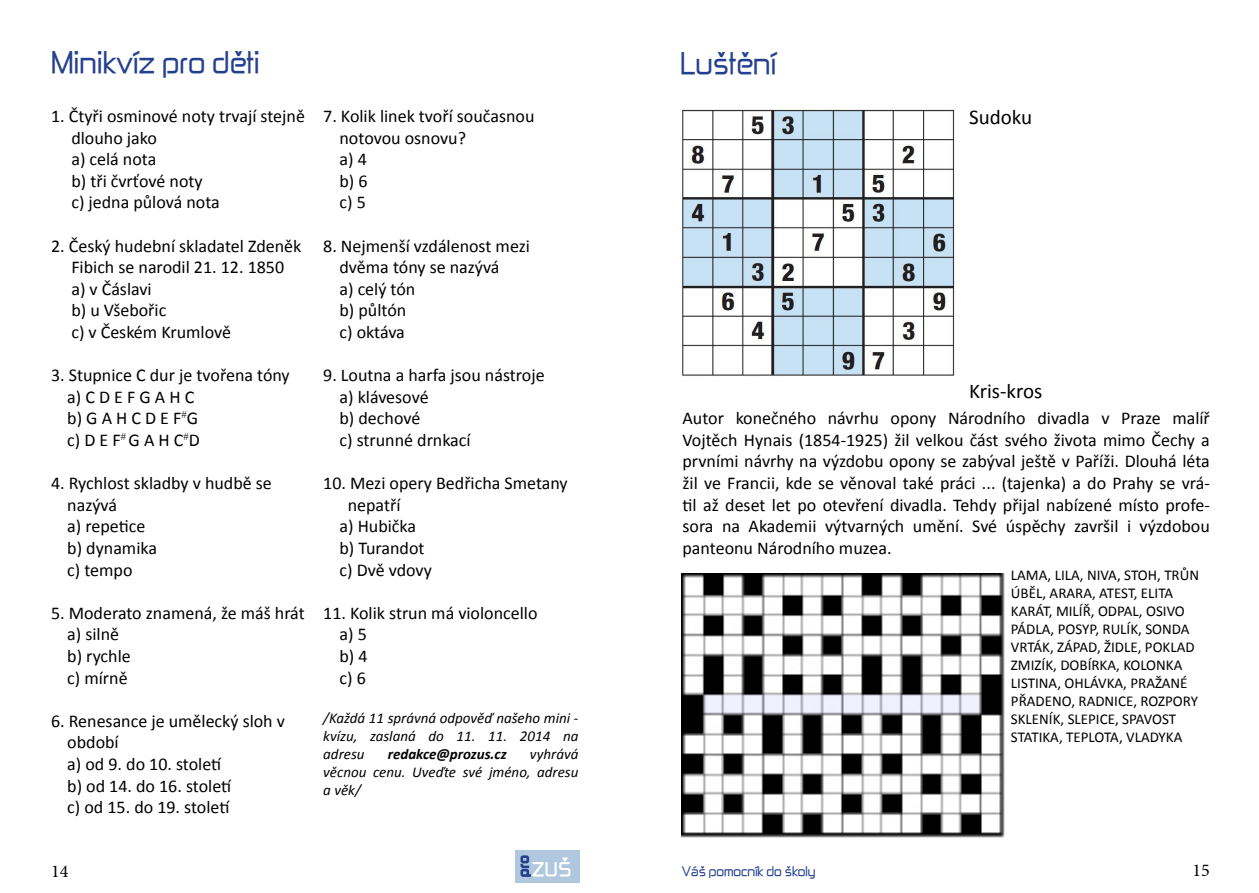
<style>
.page{position:relative;width:1259px;height:893px;background:#fff}
.page>*{position:absolute;margin:0;border:0;box-sizing:border-box;transform-origin:0 0}
.t1{font:27px "Zekton";color:#25408f}
.t2{font:21px "Calibri";color:#000}
.t3{font:18px/21.6px "Calibri";color:#000}
.t4{font:18px "Minion Pro";color:#000}
.t5{font:700 16.5px "Zekton";color:#fff}
.t6{font:15px/18px "Calibri";color:#000}
.t7{font:italic 15px/18px "Calibri";color:#000;text-align:justify}
.t8{font:italic 700 15px "Calibri";color:#000}
.t9{font:12px "Zekton";color:#25408f}
</style>
<div class="page">
<div style="left:515px;top:850px;width:64px;height:32px;background:#afc8de"></div>
<svg style="left:520px;top:855px;width:11px;height:22px"></svg>
<img style="left:682px;top:109px;width:273px;height:267px">
<img style="left:681px;top:573px;width:324px;height:265px">
<h1 class="t1" style="left:51px;top:44px;width:210px">Minikvíz pro děti</h1>
<p class="t3" style="left:71px;top:105px;width:235px;text-indent:-20px">1. Čtyři osminové noty trvají stejně dlouho jako<br>a) celá nota<br>b) tři čvrťové noty<br>c) jedna půlová nota</p>
<p class="t3" style="left:71px;top:235px;width:231px;text-indent:-20px">2. Český hudební skladatel Zdeněk<br>Fibich se narodil 21. 12. 1850 a) v Čáslavi<br>b) u Všebořic<br>c) v Českém Krumlově</p>
<p class="t3" style="left:67px;top:364px;width:224px;text-indent:-16px">3. Stupnice C dur je tvořena tóny a) C D E F G A H C<br>b) G A H C D E FG<br>c) D E F G A H CD</p>
<p class="t3" style="left:67px;top:472px;width:206px;text-indent:-16px">4. Rychlost skladby v hudbě se nazývá<br>a) repetice<br>b) dynamika<br>c) tempo</p>
<p class="t3" style="left:67px;top:602px;width:239px;text-indent:-16px">5. Moderato znamená, že máš hrát a) silně<br>b) rychle<br>c) mírně</p>
<p class="t3" style="left:67px;top:710px;width:219px;text-indent:-16px">6. Renesance je umělecký sloh v období<br>a) od 9. do 10. století<br>b) od 14. do 16. století<br>c) od 15. do 19. století</p>
<p class="t3" style="left:339px;top:105px;width:196px;text-indent:-16px">7. Kolik linek tvoří současnou notovou osnovu?<br>a) 4<br>b) 6<br>c) 5</p>
<p class="t3" style="left:339px;top:235px;width:192px;text-indent:-16px">8. Nejmenší vzdálenost mezi dvěma tóny se nazývá<br>a) celý tón<br>b) půltón<br>c) oktáva</p>
<p class="t3" style="left:339px;top:364px;width:207px;text-indent:-16px">9. Loutna a harfa jsou nástroje a) klávesové<br>b) dechové<br>c) strunné drnkací</p>
<p class="t3" style="left:323px;top:472px;width:246px">10. Mezi opery Bedřicha Smetany</p>
<p class="t3" style="left:348px;top:494px;width:54px">nepatří</p>
<p class="t3" style="left:339px;top:516px;width:78px">a) Hubička</p>
<p class="t3" style="left:339px;top:537px;width:87px">b) Turandot</p>
<p class="t3" style="left:339px;top:559px;width:94px">c) Dvě vdovy</p>
<p class="t3" style="left:339px;top:602px;width:199px;text-indent:-16px">11. Kolik strun má violoncello a) 5<br>b) 4<br>c) 6</p>
<p class="t7" style="left:323px;top:709px;width:257px">/Každá 11 správná odpověď našeho mini - kvízu, zaslaná do 11. 11. 2014 na adresu</p>
<p class="t7" style="left:323px;top:745px;width:257px;text-indent:207px">vyhrává věcnou cenu. Uveďte své jméno, adresu a věk/</p>
<p class="t8" style="left:388px;top:745px;width:120px">redakce@prozus.cz</p>
<h1 class="t1" style="left:680px;top:44px;width:97px">Luštění</h1>
<p class="t2" style="left:969px;top:104px;width:65px">Sudoku</p>
<p class="t2" style="left:969px;top:378px;width:75px">Kris-kros</p>
<p class="t3" style="left:682px;top:407px;width:529px;text-align:justify">Autor konečného návrhu opony Národního divadla v Praze malíř Vojtěch Hynais (1854-1925) žil velkou část svého života mimo Čechy a prvními návrhy na výzdobu opony se zabýval ještě v Paříži. Dlouhá léta žil ve Francii, kde se věnoval také práci ... (tajenka) a do Prahy se vrá&shy;til až deset let po otevření divadla. Tehdy přijal nabízené místo profe&shy;sora na Akademii výtvarných umění. Své úspěchy završil i výzdobou panteonu Národního muzea.</p>
<p class="t6" style="left:1011px;top:566px;width:190px">LAMA, LILA, NIVA, STOH, TRŮN<br>ÚBĚL, ARARA, ATEST, ELITA<br>KARÁT, MILÍŘ, ODPAL, OSIVO<br>PÁDLA, POSYP, RULÍK, SONDA<br>VRTÁK, ZÁPAD, ŽIDLE, POKLAD<br>ZMIZÍK, DOBÍRKA, KOLONKA<br>LISTINA, OHLÁVKA, PRAŽANÉ<br>PŘADENO, RADNICE, ROZPORY<br>SKLENÍK, SLEPICE, SPAVOST<br>STATIKA, TEPLOTA, VLADYKA</p>
<p class="t4" style="left:51px;top:859px;width:19px">14</p>
<p class="t5" style="left:532px;top:857px;width:40px">ZUŠ</p>
<p class="t9" style="left:682px;top:863px;width:135px">Váš pomocník do školy</p>
<p class="t4" style="left:1192px;top:858px;width:19px">15</p>
</div>
